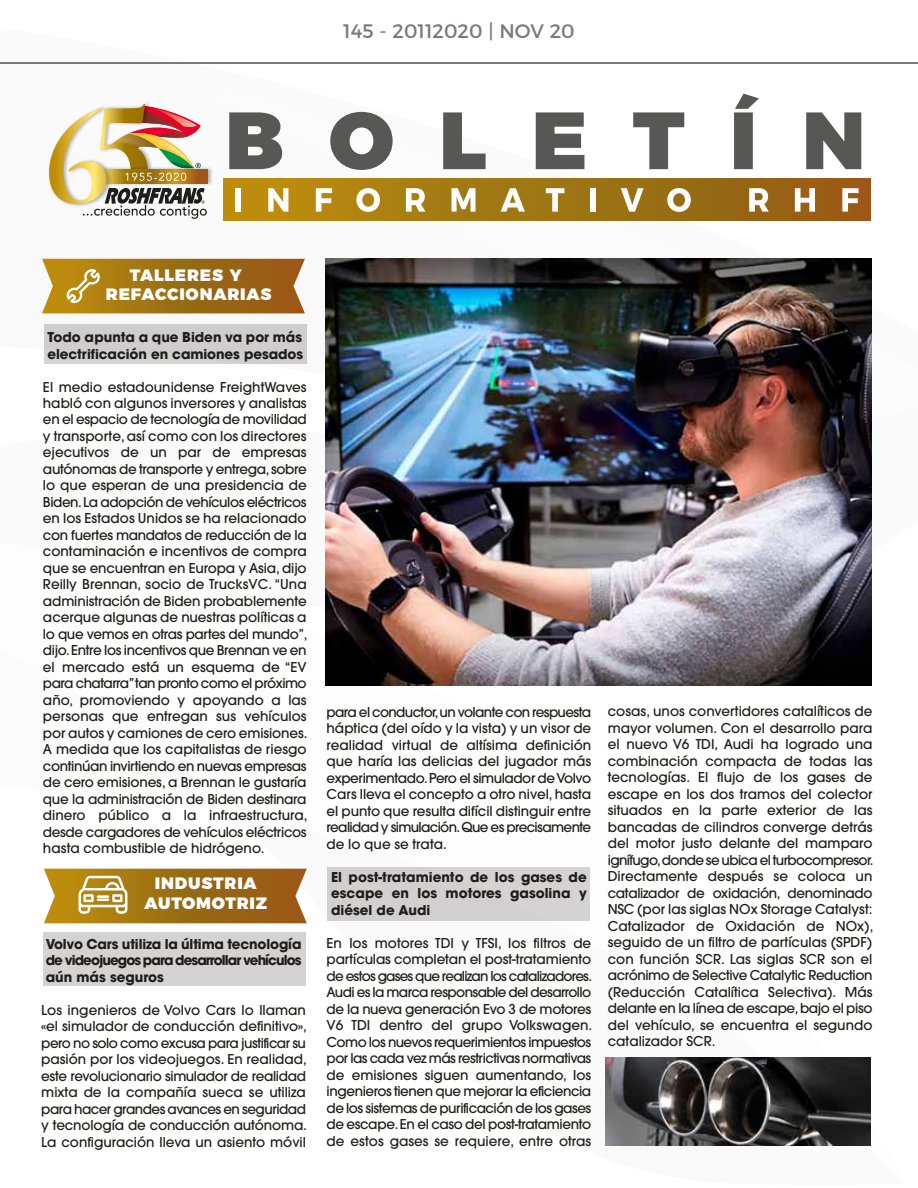
<style>
.page{position:relative;width:918px;height:1188px;background:#fff}
.page>*{position:absolute;margin:0;border:0;box-sizing:border-box;transform-origin:0 0}
.t1{font:900 80.85px "Montserrat";letter-spacing:.56em;color:#575756}
.t2{font:19.5px "Montserrat";color:#7d7978}
.t3{font:900 16.5px/19.8px "Montserrat";letter-spacing:.05em;color:#fff;text-align:center}
.t4{font:500 13.5px/16.5px "Avant Garde";color:#1d1d1b;text-align:justify}
.t5{font:700 13.5px/16.5px "Avant Garde";color:#1d1d1b;text-align:justify}
</style>
<div class="page">
<svg style="left:42px;top:178px;width:830px;height:256px"></svg>
<svg style="left:43px;top:685px;width:746px;height:301px"></svg>
<hr style="left:0;top:62px;width:918px;height:2px;background:#7d7978">
<div style="left:223px;top:179px;width:648px;height:42px;background:linear-gradient(to right,#b8900f,#8f5b16)"></div>
<div style="left:235px;top:188px;width:6px;height:24px;background:#fff"></div>
<svg style="left:268px;top:188px;width:20px;height:24px"></svg>
<svg style="left:316px;top:188px;width:16px;height:24px"></svg>
<svg style="left:356px;top:188px;width:24px;height:24px"></svg>
<svg style="left:406px;top:188px;width:19px;height:24px"></svg>
<svg style="left:452px;top:188px;width:24px;height:24px"></svg>
<svg style="left:501px;top:188px;width:24px;height:24px"></svg>
<svg style="left:546px;top:188px;width:18px;height:24px"></svg>
<div style="left:590px;top:188px;width:6px;height:24px;background:#fff"></div>
<svg style="left:621px;top:188px;width:23px;height:24px"></svg>
<svg style="left:667px;top:188px;width:24px;height:24px"></svg>
<svg style="left:749px;top:188px;width:20px;height:24px"></svg>
<svg style="left:795px;top:188px;width:20px;height:24px"></svg>
<svg style="left:842px;top:188px;width:17px;height:24px"></svg>
<svg style="left:42px;top:259px;width:263px;height:54px;background:#a77821"></svg>
<img style="left:207px;top:167px;width:7px;height:21px">
<div style="left:102px;top:169px;width:106px;height:14px;background:#a05716"></div>
<img style="left:47px;top:168px;width:2px;height:41px">
<svg style="left:49px;top:104px;width:158px;height:115px"></svg>
<svg style="left:44px;top:869px;width:263px;height:54px;background:#aa7d29"></svg>
<img style="left:606px;top:1057px;width:264px;height:89px">
<img style="left:325px;top:258px;width:546px;height:427px">
<h2 class="t2" style="left:343px;top:16px;width:233px">145 - 20112020 | NOV 20</h2>
<h1 class="t1" style="left:225px;top:72px;width:642px">BOLETÍN</h1>
<p class="t3" style="left:106px;top:263px;width:167px">TALLERES Y<br>REFACCIONARIAS</p>
<p class="t5" style="left:47px;top:329px;width:257px">Todo apunta a que Biden va por más electrificación en camiones pesados</p>
<p class="t4" style="left:43px;top:378px;width:266px">El medio estadounidense FreightWaves habló con algunos inversores y analistas en el espacio de tecnología de movilidad y transporte, así como con los directores ejecutivos de un par de empresas autónomas de transporte y entrega, sobre lo que esperan de una presidencia de Biden. La adopción de vehículos eléctricos en los Estados Unidos se ha relacionado con fuertes mandatos de reducción de la contaminación e incentivos de compra que se encuentran en Europa y Asia, dijo Reilly Brennan, socio de TrucksVC. “Una administración de Biden probablemente acerque algunas de nuestras políticas a lo que vemos en otras partes del mundo”, dijo. Entre los incentivos que Brennan ve en el mercado está un esquema de “EV para chatarra” tan pronto como el próximo año, promoviendo y apoyando a las personas que entregan sus vehículos por autos y camiones de cero emisiones.<br>A medida que los capitalistas de riesgo continúan invirtiendo en nuevas empresas de cero emisiones, a Brennan le gustaría que la administración de Biden destinara dinero público a la infraestructura, desde cargadores de vehículos eléctricos hasta combustible de hidrógeno.</p>
<p class="t3" style="left:144px;top:872px;width:124px">INDUSTRIA<br>AUTOMOTRIZ</p>
<p class="t5" style="left:46px;top:935px;width:257px">Volvo Cars utiliza la última tecnología de videojuegos para desarrollar vehículos aún más seguros</p>
<p class="t4" style="left:41px;top:1002px;width:267px">Los ingenieros de Volvo Cars lo llaman «el simulador de conducción definitivo», pero no solo como excusa para justificar su pasión por los videojuegos. En realidad, este revolucionario simulador de realidad mixta de la compañía sueca se utiliza para hacer grandes avances en seguridad y tecnología de conducción autónoma.<br>La configuración lleva un asiento móvil</p>
<p class="t4" style="left:327px;top:704px;width:266px">para el conductor, un volante con respuesta háptica (del oído y la vista) y un visor de realidad virtual de altísima definición que haría las delicias del jugador más experimentado. Pero el simulador de Volvo Cars lleva el concepto a otro nivel, hasta el punto que resulta difícil distinguir entre realidad y simulación. Que es precisamente de lo que se trata.</p>
<p class="t5" style="left:331px;top:869px;width:257px">El post-tratamiento de los gases de escape en los motores gasolina y diésel de Audi</p>
<p class="t4" style="left:327px;top:935px;width:267px">En los motores TDI y TFSI, los filtros de partículas completan el post-tratamiento de estos gases que realizan los catalizadores.<br>Audi es la marca responsable del desarrollo de la nueva generación Evo 3 de motores V6 TDI dentro del grupo Volkswagen.<br>Como los nuevos requerimientos impuestos por las cada vez más restrictivas normativas de emisiones siguen aumentando, los ingenieros tienen que mejorar la eficiencia de los sistemas de purificación de los gases de escape. En el caso del post-tratamiento de estos gases se requiere, entre otras</p>
<p class="t4" style="left:608px;top:703px;width:267px">cosas, unos convertidores catalíticos de mayor volumen. Con el desarrollo para el nuevo V6 TDI, Audi ha logrado una combinación compacta de todas las tecnologías. El flujo de los gases de escape en los dos tramos del colector situados en la parte exterior de las bancadas de cilindros converge detrás del motor justo delante del mamparo ignífugo, donde se ubica el turbocompresor.<br>Directamente después se coloca un catalizador de oxidación, denominado NSC (por las siglas NOx Storage Catalyst:<br>Catalizador de Oxidación de NOx), seguido de un filtro de partículas (SPDF) con función SCR. Las siglas SCR son el acrónimo de Selective Catalytic Reduction (Reducción Catalítica Selectiva). Más delante en la línea de escape, bajo el piso del vehículo, se encuentra el segundo catalizador SCR.</p>
</div>
